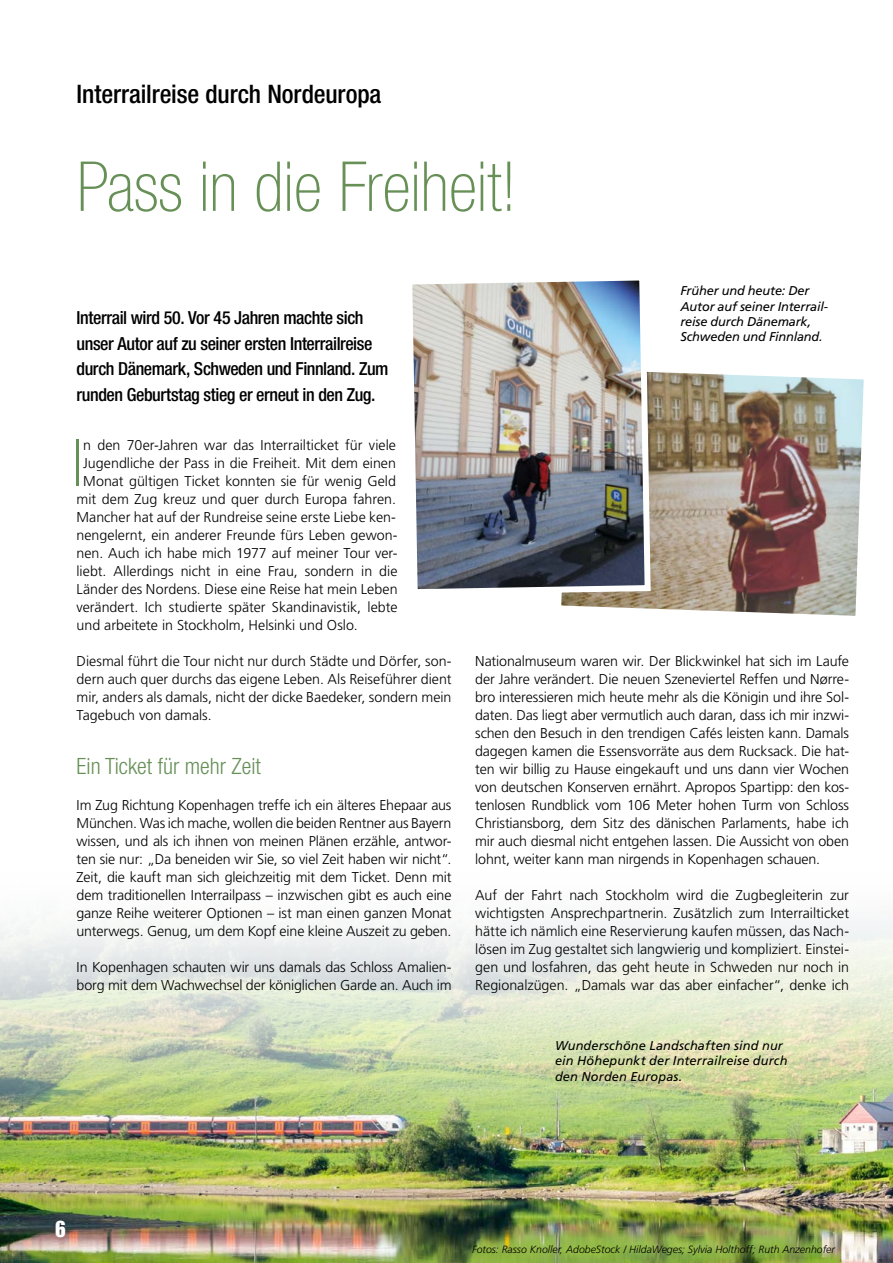
<style>
.page{position:relative;width:893px;height:1263px;background:#fff}
.page>*{position:absolute;margin:0;border:0;box-sizing:border-box;transform-origin:0 0}
.t1{font:100 condensed 69px "Helvetica Neue LT Std";color:#679057}
.t2{font:100 condensed 64.65px "Helvetica Neue LT Std";color:#679057}
.t3{font:500 condensed 25.5px "Helvetica Neue LT Std";letter-spacing:-.005em;color:#000}
.t4{font:300 condensed 22.5px "Helvetica Neue LT Std";color:#679057}
.t5{font:22.5px "Impact LT Std";color:#fff}
.t6{font:500 condensed 18px/25.5px "Helvetica Neue LT Std";letter-spacing:-.025em;color:#000}
.t7{font:300 14.25px/18px "Frutiger LT Std";color:#000;text-align:justify}
.t8{font:italic 12.75px/15.3px "Frutiger LT Std";color:#000}
.t9{font:italic 300 10.5px "Frutiger LT Std";color:#000}
</style>
<div class="page">
<img style="left:0;top:921px;width:893px;height:342px">
<img style="left:561px;top:372px;width:303px;height:244px">
<img style="left:412px;top:280px;width:242px;height:318px">
<h3 class="t3" style="left:77px;top:79px;width:306px">Interrailreise durch Nordeuropa</h3>
<h1 class="t1" style="left:77px;top:148px;width:441px">Pass in die Freiheit!</h1>
<p class="t6" style="left:77px;top:305px;width:313px">Interrail wird 50. Vor 45 Jahren machte sich unser Autor auf zu seiner ersten Interrailreise durch Dänemark, Schweden und Finnland. Zum runden Geburtstag stieg er erneut in den Zug.</p>
<h2 class="t2" style="left:73px;top:427px;width:12px">I</h2>
<p class="t7" style="left:83px;top:436px;width:314px">n den 70er-Jahren war das Interrailticket für viele</p>
<p class="t7" style="left:83px;top:454px;width:314px">Jugendliche der Pass in die Freiheit. Mit dem einen</p>
<p class="t7" style="left:83px;top:472px;width:314px">Monat gültigen Ticket konnten sie für wenig Geld</p>
<p class="t7" style="left:77px;top:490px;width:321px">mit dem Zug kreuz und quer durch Europa fahren.</p>
<p class="t7" style="left:77px;top:508px;width:321px">Mancher hat auf der Rundreise seine erste Liebe ken-</p>
<p class="t7" style="left:77px;top:526px;width:322px">nengelernt, ein anderer Freunde fürs Leben gewon-</p>
<p class="t7" style="left:77px;top:544px;width:322px">nen. Auch ich habe mich 1977 auf meiner Tour ver-</p>
<p class="t7" style="left:77px;top:562px;width:322px">liebt. Allerdings nicht in eine Frau, sondern in die</p>
<p class="t7" style="left:77px;top:580px;width:323px">Länder des Nordens. Diese eine Reise hat mein Leben</p>
<p class="t7" style="left:77px;top:598px;width:323px">verändert. Ich studierte später Skandinavistik, lebte</p>
<p class="t7" style="left:77px;top:616px;width:283px">und arbeitete in Stockholm, Helsinki und Oslo.</p>
<p class="t7" style="left:77px;top:652px;width:377px">Diesmal führt die Tour nicht nur durch Städte und Dörfer, son&shy;dern auch quer durchs das eigene Leben. Als Reiseführer dient mir, anders als damals, nicht der dicke Baedeker, sondern mein Tagebuch von damals.</p>
<h3 class="t4" style="left:77px;top:753px;width:186px">Ein Ticket für mehr Zeit</h3>
<p class="t7" style="left:77px;top:796px;width:377px">Im Zug Richtung Kopenhagen treffe ich ein älteres Ehepaar aus München. Was ich mache, wollen die beiden Rentner aus Bayern wissen, und als ich ihnen von meinen Plänen erzähle, antwor&shy;ten sie nur: „Da beneiden wir Sie, so viel Zeit haben wir nicht“.<br>Zeit, die kauft man sich gleichzeitig mit dem Ticket. Denn mit dem traditionellen Interrailpass – inzwischen gibt es auch eine ganze Reihe weiterer Optionen – ist man einen ganzen Monat unterwegs. Genug, um dem Kopf eine kleine Auszeit zu geben.</p>
<p class="t7" style="left:77px;top:958px;width:377px">In Kopenhagen schauten wir uns damals das Schloss Amalien&shy;borg mit dem Wachwechsel der königlichen Garde an. Auch im</p>
<p class="t8" style="left:680px;top:283px;width:149px">Früher und heute: Der<br>Autor auf seiner Interrail&shy;reise durch Dänemark,<br>Schweden und Finnland.</p>
<p class="t7" style="left:475px;top:652px;width:375px">Nationalmuseum waren wir. Der Blickwinkel hat sich im Laufe der Jahre verändert. Die neuen Szeneviertel Reffen und Nørre&shy;bro interessieren mich heute mehr als die Königin und ihre Sol&shy;daten. Das liegt aber vermutlich auch daran, dass ich mir inzwi&shy;schen den Besuch in den trendigen Cafés leisten kann. Damals dagegen kamen die Essensvorräte aus dem Rucksack. Die hat&shy;ten wir billig zu Hause eingekauft und uns dann vier Wochen von deutschen Konserven ernährt. Apropos Spartipp: den kos&shy;tenlosen Rundblick vom 106 Meter hohen Turm von Schloss Christiansborg, dem Sitz des dänischen Parlaments, habe ich mir auch diesmal nicht entgehen lassen. Die Aussicht von oben lohnt, weiter kann man nirgends in Kopenhagen schauen.</p>
<p class="t7" style="left:475px;top:886px;width:375px">Auf der Fahrt nach Stockholm wird die Zugbegleiterin zur wichtigsten Ansprechpartnerin. Zusätzlich zum Interrailticket hätte ich nämlich eine Reservierung kaufen müssen, das Nach&shy;lösen im Zug gestaltet sich langwierig und kompliziert. Einstei&shy;gen und losfahren, das geht heute in Schweden nur noch in Regionalzügen. „Damals war das aber einfacher“, denke ich</p>
<p class="t8" style="left:555px;top:1038px;width:234px">Wunderschöne Landschaften sind nur ein Höhepunkt der Interrailreise durch den Norden Europas.</p>
<h3 class="t5" style="left:55px;top:1216px;width:12px">6</h3>
<p class="t9" style="left:472px;top:1244px;width:364px">Fotos: Rasso Knoller, AdobeStock / HildaWeges; Sylvia Holthoff; Ruth Anzenhofer</p>
</div>
